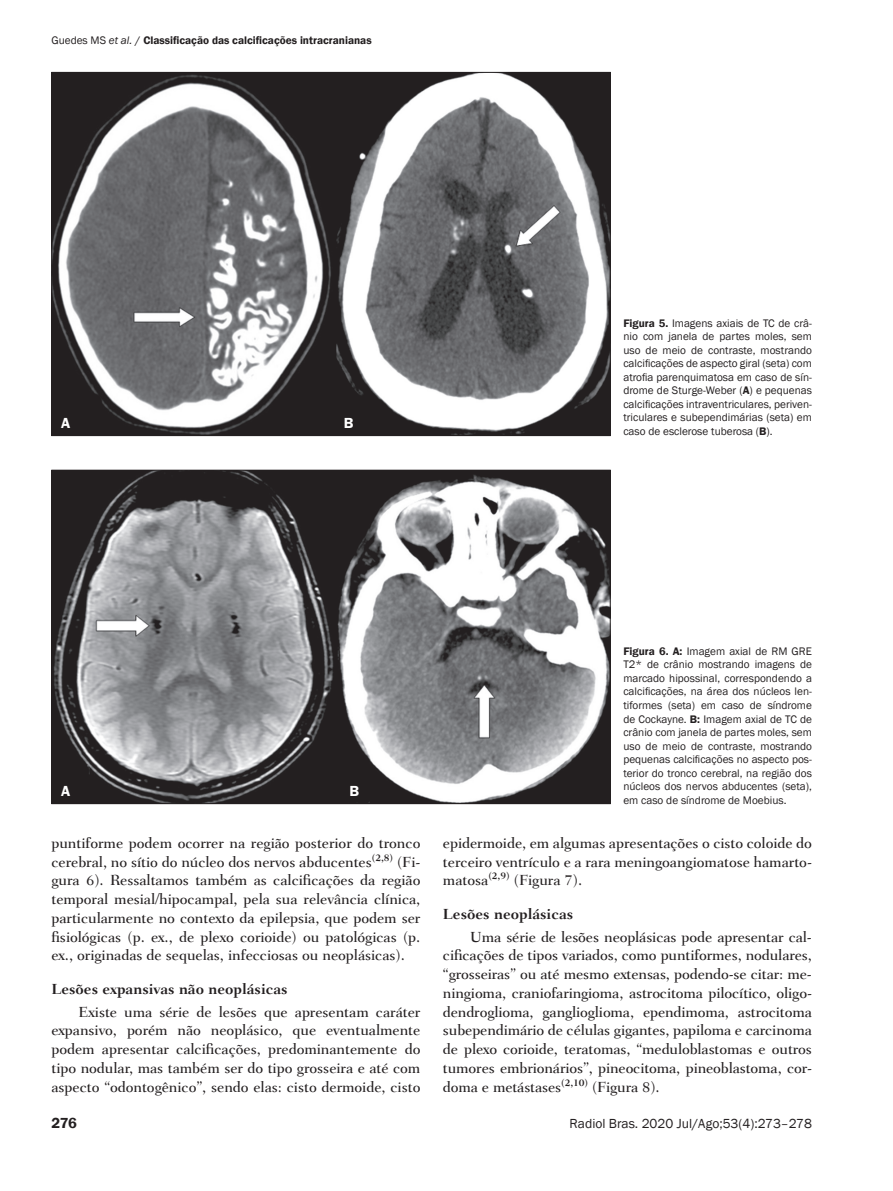
<style>
.page{position:relative;width:893px;height:1191px;background:#fff}
.page>*{position:absolute;margin:0;border:0;box-sizing:border-box;transform-origin:0 0}
.t1{font:500 15px/18.8px "Fairfield LT";letter-spacing:-.005em;color:#231f20;text-align:justify}
.t2{font:700 15px "Fairfield LT";color:#231f20}
.t3{font:600 15px "Franklin Gothic";color:#fff}
.t4{font:600 15px "Franklin Gothic";color:#231f20}
.t5{font:13.5px "Franklin Gothic";color:#231f20}
.t6{font:11.25px/13.5px "Franklin Gothic";color:#231f20;text-align:justify}
.t7{font:600 11.25px "Franklin Gothic";color:#231f20}
.s1{font-weight:400}
.s2{font-weight:400;font-style:italic}
.s3{font-weight:500}
.s4{font-weight:600}
</style>
<div class="page">
<img style="left:53px;top:74px;width:556px;height:360px">
<img style="left:53px;top:472px;width:556px;height:330px">
<p class="t7" style="left:51px;top:33px;width:322px"><span class="s1">Guedes MS</span> <span class="s2">et al.</span> <span class="s3">/</span> Classificação das calcificações intracranianas</p>
<p class="t3" style="left:61px;top:414px;width:11px">A</p>
<p class="t3" style="left:344px;top:414px;width:11px">B</p>
<p class="t6" style="left:623px;top:316px;width:190px"><span class="s4">Figura 5.</span> Imagens axiais de TC de crâ&shy;nio com janela de partes moles, sem uso de meio de contraste, mostrando calcificações de aspecto giral (seta) com atrofia parenquimatosa em caso de sín&shy;drome de Sturge-Weber (<span class="s4">A</span>) e pequenas calcificações intraventriculares, periven&shy;triculares e subependimárias (seta) em caso de esclerose tuberosa (<span class="s4">B</span>).</p>
<p class="t3" style="left:61px;top:782px;width:11px">A</p>
<p class="t3" style="left:350px;top:782px;width:11px">B</p>
<p class="t1" style="left:51px;top:833px;width:370px">puntiforme podem ocorrer na região posterior do tronco cerebral, no sítio do núcleo dos nervos abducentes<sup>(2,8)</sup> (Fi&shy;gura 6). Ressaltamos também as calcificações da região temporal mesial/hipocampal, pela sua relevância clínica, particularmente no contexto da epilepsia, que podem ser fisiológicas (p. ex., de plexo corioide) ou patológicas (p. ex., originadas de sequelas, infecciosas ou neoplásicas).</p>
<p class="t2" style="left:51px;top:980px;width:238px">Lesões expansivas não neoplásicas</p>
<p class="t1" style="left:51px;top:1002px;width:370px;text-indent:27px">Existe uma série de lesões que apresentam caráter expansivo, porém não neoplásico, que eventualmente podem apresentar calcificações, predominantemente do tipo nodular, mas também ser do tipo grosseira e até com aspecto “odontogênico”, sendo elas: cisto dermoide, cisto</p>
<p class="t6" style="left:623px;top:644px;width:190px"><span class="s4">Figura 6. A:</span> Imagem axial de RM GRE T2* de crânio mostrando imagens de marcado hipossinal, correspondendo a calcificações, na área dos núcleos len&shy;tiformes (seta) em caso de síndrome de Cockayne. <span class="s4">B:</span> Imagem axial de TC de crânio com janela de partes moles, sem uso de meio de contraste, mostrando pequenas calcificações no aspecto pos&shy;terior do tronco cerebral, na região dos núcleos dos nervos abducentes (seta), em caso de síndrome de Moebius.</p>
<p class="t1" style="left:443px;top:833px;width:370px">epidermoide, em algumas apresentações o cisto coloide do terceiro ventrículo e a rara meningoangiomatose hamarto&shy;matosa<sup>(2,9)</sup> (Figura 7).</p>
<p class="t2" style="left:443px;top:905px;width:132px">Lesões neoplásicas</p>
<p class="t1" style="left:443px;top:927px;width:370px;text-indent:27px">Uma série de lesões neoplásicas pode apresentar cal&shy;cificações de tipos variados, como puntiformes, nodulares, “grosseiras” ou até mesmo extensas, podendo-se citar: me&shy;ningioma, craniofaringioma, astrocitoma pilocítico, oligo&shy;dendroglioma, ganglioglioma, ependimoma, astrocitoma subependimário de células gigantes, papiloma e carcinoma de plexo corioide, teratomas, “meduloblastomas e outros tumores embrionários”, pineocitoma, pineoblastoma, cor&shy;doma e metástases<sup>(2,10)</sup> (Figura 8).</p>
<p class="t4" style="left:51px;top:1113px;width:27px">276</p>
<p class="t5" style="left:570px;top:1114px;width:244px">Radiol Bras. 2020 Jul/Ago;53(4):273–278</p>
</div>
